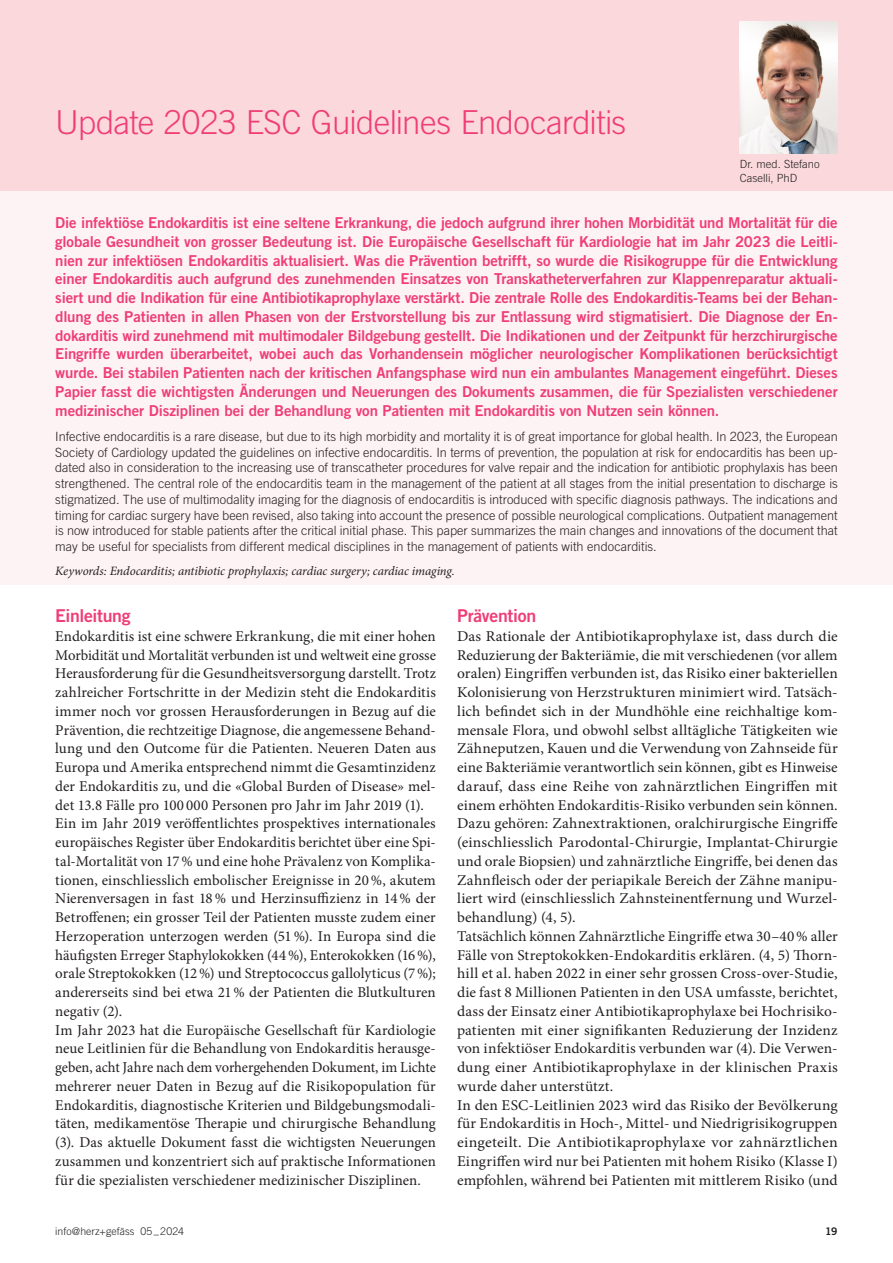
<style>
.page{position:relative;width:893px;height:1263px;background:#fff}
.page>*{position:absolute;margin:0;border:0;box-sizing:border-box;transform-origin:0 0}
._01_Titel{font:300 33px "Trade Gothic LT Std";letter-spacing:-.02em;color:#ef3e77}
._07_Zwischentitel_L{font:17.7px "Trade Gothic LT Std Bd 2";letter-spacing:-.015em;color:#ef3e77}
._06_Lauftext{font:15px/18.8px "Minion Pro";letter-spacing:.005em;color:#231f20;text-align:justify}
._02_Abstract_DE{font:15px/18.8px "Trade Gothic LT Std Bd 2";letter-spacing:-.01em;color:#ef3e77;text-align:justify}
._03_Abstract_E{font:300 12.75px/15.8px "Trade Gothic LT Std";color:#231f20;text-align:justify}
._04_Key_Words{font:italic 12.75px "Minion Pro";letter-spacing:-.01em;color:#231f20}
.t1{font:300 11.25px/13.5px "Trade Gothic LT Std";color:#231f20}
.t2{font:300 10.5px "Trade Gothic LT Std";letter-spacing:.005em;color:#231f20}
.t3{font:10.5px "Trade Gothic LT Std Bd 2";color:#231f20}
</style>
<div class="page">
<div style="left:0;top:0;width:893px;height:191px;background:#fbd8db"></div>
<img style="left:740px;top:22px;width:98px;height:131px">
<div style="left:0;top:191px;width:893px;height:393px;background:#fdf3f4"></div>
<p class="_01_Titel" style="left:55px;top:103px;width:572px">Update 2023 ESC Guidelines Endocarditis</p>
<p class="t1" style="left:740px;top:157px;width:81px">Dr. med. Stefano<br>Caselli, PhD</p>
<p class="_02_Abstract_DE" style="left:55px;top:213px;width:784px">Die infektiöse Endokarditis ist eine seltene Erkrankung, die jedoch aufgrund ihrer hohen Morbidität und Mortalität für die globale Gesundheit von grosser Bedeutung ist. Die Europäische Gesellschaft für Kardiologie hat im Jahr 2023 die Leitli&shy;nien zur infektiösen Endokarditis aktualisiert. Was die Prävention betrifft, so wurde die Risikogruppe für die Entwicklung einer Endokarditis auch aufgrund des zunehmenden Einsatzes von Transkatheterverfahren zur Klappenreparatur aktuali&shy;siert und die Indikation für eine Antibiotikaprophylaxe verstärkt. Die zentrale Rolle des Endokarditis-Teams bei der Behan&shy;dlung des Patienten in allen Phasen von der Erstvorstellung bis zur Entlassung wird stigmatisiert. Die Diagnose der En&shy;dokarditis wird zunehmend mit multimodaler Bildgebung gestellt. Die Indikationen und der Zeitpunkt für herzchirurgische Eingriffe wurden überarbeitet, wobei auch das Vorhandensein möglicher neurologischer Komplikationen berücksichtigt wurde. Bei stabilen Patienten nach der kritischen Anfangsphase wird nun ein ambulantes Management eingeführt. Dieses Papier fasst die wichtigsten Änderungen und Neuerungen des Dokuments zusammen, die für Spezialisten verschiedener medizinischer Disziplinen bei der Behandlung von Patienten mit Endokarditis von Nutzen sein können.</p>
<p class="_03_Abstract_E" style="left:55px;top:428px;width:784px">Infective endocarditis is a rare disease, but due to its high morbidity and mortality it is of great importance for global health. In 2023, the European Society of Cardiology updated the guidelines on infective endocarditis. In terms of prevention, the population at risk for endocarditis has been up&shy;dated also in consideration to the increasing use of transcatheter procedures for valve repair and the indication for antibiotic prophylaxis has been strengthened. The central role of the endocarditis team in the management of the patient at all stages from the initial presentation to discharge is stigmatized. The use of multimodality imaging for the diagnosis of endocarditis is introduced with specific diagnosis pathways. The indications and timing for cardiac surgery have been revised, also taking into account the presence of possible neurological complications. Outpatient management is now introduced for stable patients after the critical initial phase. This paper summarizes the main changes and innovations of the document that may be useful for specialists from different medical disciplines in the management of patients with endocarditis.</p>
<p class="_04_Key_Words" style="left:55px;top:562px;width:401px">Keywords: Endocarditis; antibiotic prophylaxis; cardiac surgery; cardiac imaging.</p>
<p class="_07_Zwischentitel_L" style="left:55px;top:605px;width:77px">Einleitung</p>
<p class="_06_Lauftext" style="left:55px;top:627px;width:382px">Endokarditis ist eine schwere Erkrankung, die mit einer hohen Morbidität und Mortalität verbunden ist und weltweit eine grosse Herausforderung für die Gesundheitsversorgung darstellt. Trotz zahlreicher Fortschritte in der Medizin steht die Endokarditis immer noch vor grossen Herausforderungen in Bezug auf die Prävention, die rechtzeitige Diagnose, die angemessene Behand&shy;lung und den Outcome für die Patienten. Neueren Daten aus Europa und Amerika entsprechend nimmt die Gesamtinzidenz der Endokarditis zu, und die «Global Burden of Disease» mel&shy;det 13.8 Fälle pro 100 000 Personen pro Jahr im Jahr 2019 (1).</p>
<p class="_06_Lauftext" style="left:55px;top:814px;width:382px">Ein im Jahr 2019 veröffentlichtes prospektives internationales europäisches Register über Endokarditis berichtet über eine Spi&shy;tal-Mortalität von 17% und eine hohe Prävalenz von Komplika&shy;tionen, einschliesslich embolischer Ereignisse in 20%, akutem Nierenversagen in fast 18% und Herzinsuffizienz in 14% der Betroffenen; ein grosser Teil der Patienten musste zudem einer Herzoperation unterzogen werden (51%). In Europa sind die häufigsten Erreger Staphylokokken (44%), Enterokokken (16%), orale Streptokokken (12%) und Streptococcus gallolyticus (7%); andererseits sind bei etwa 21% der Patienten die Blutkulturen negativ (2).</p>
<p class="_06_Lauftext" style="left:55px;top:1020px;width:382px">Im Jahr 2023 hat die Europäische Gesellschaft für Kardiologie neue Leitlinien für die Behandlung von Endokarditis herausge&shy;geben, acht Jahre nach dem vorhergehenden Dokument, im Lichte mehrerer neuer Daten in Bezug auf die Risikopopulation für Endokarditis, diagnostische Kriterien und Bildgebungsmodali&shy;täten, medikamentöse Therapie und chirurgische Behandlung (3). Das aktuelle Dokument fasst die wichtigsten Neuerungen zusammen und konzentriert sich auf praktische Informationen für die spezialisten verschiedener medizinischer Disziplinen.</p>
<p class="_07_Zwischentitel_L" style="left:457px;top:605px;width:81px">Prävention</p>
<p class="_06_Lauftext" style="left:457px;top:627px;width:382px">Das Rationale der Antibiotikaprophylaxe ist, dass durch die Reduzierung der Bakteriämie, die mit verschiedenen (vor allem oralen) Eingriffen verbunden ist, das Risiko einer bakteriellen Kolonisierung von Herzstrukturen minimiert wird. Tatsäch&shy;lich befindet sich in der Mundhöhle eine reichhaltige kom&shy;mensale Flora, und obwohl selbst alltägliche Tätigkeiten wie Zähneputzen, Kauen und die Verwendung von Zahnseide für eine Bakteriämie verantwortlich sein können, gibt es Hinweise darauf, dass eine Reihe von zahnärztlichen Eingriffen mit einem erhöhten Endokarditis-Risiko verbunden sein können.<br>Dazu gehören: Zahnextraktionen, oralchirurgische Eingriffe (einschliesslich Parodontal-Chirurgie, Implantat-Chirurgie und orale Biopsien) und zahnärztliche Eingriffe, bei denen das Zahnfleisch oder der periapikale Bereich der Zähne manipu&shy;liert wird (einschliesslich Zahnsteinentfernung und Wurzel&shy;behandlung) (4, 5).</p>
<p class="_06_Lauftext" style="left:457px;top:927px;width:382px">Tatsächlich können Zahnärztliche Eingriffe etwa 30–40% aller Fälle von Streptokokken-Endokarditis erklären. (4, 5) Thorn&shy;hill et al. haben 2022 in einer sehr grossen Cross-over-Studie, die fast 8 Millionen Patienten in den USA umfasste, berichtet, dass der Einsatz einer Antibiotikaprophylaxe bei Hochrisiko&shy;patienten mit einer signifikanten Reduzierung der Inzidenz von infektiöser Endokarditis verbunden war (4). Die Verwen&shy;dung einer Antibiotikaprophylaxe in der klinischen Praxis wurde daher unterstützt.</p>
<p class="_06_Lauftext" style="left:457px;top:1095px;width:382px">In den ESC-Leitlinien 2023 wird das Risiko der Bevölkerung für Endokarditis in Hoch-, Mittel- und Niedrigrisikogruppen eingeteilt. Die Antibiotikaprophylaxe vor zahnärztlichen Eingriffen wird nur bei Patienten mit hohem Risiko (Klasse I) empfohlen, während bei Patienten mit mittlerem Risiko (und</p>
<p class="t2" style="left:55px;top:1225px;width:130px">info@herz+gefäss 05_2024</p>
<p class="t3" style="left:825px;top:1225px;width:14px">19</p>
</div>
